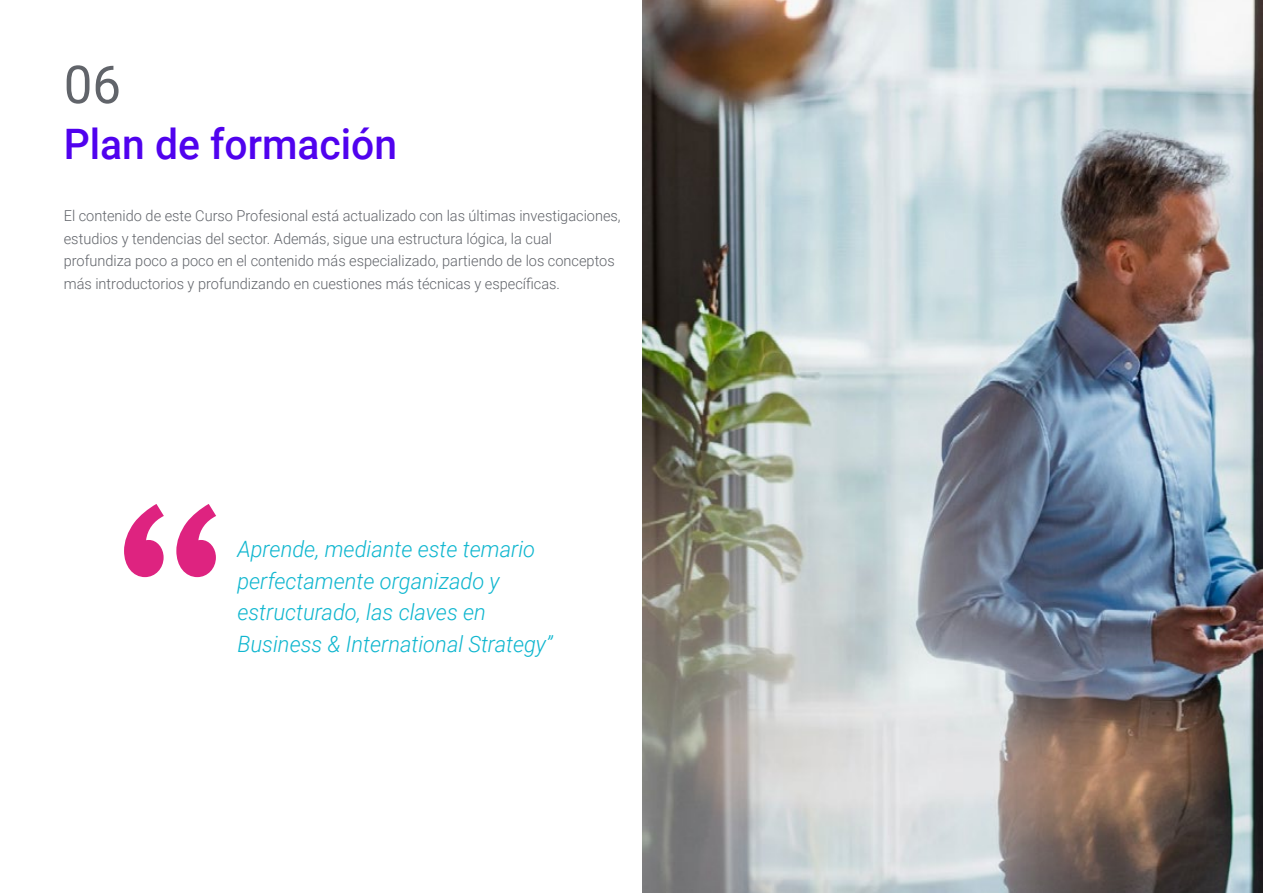
<style>
.page{position:relative;width:1263px;height:893px;background:#fff}
.page>*{position:absolute;margin:0;border:0;box-sizing:border-box;transform-origin:0 0}
.t1{font:52.5px "Roboto";color:#61646a}
.t2{font:500 42px "Roboto";color:#5002ee}
.t3{font:italic 300 22.5px/31.5px "Roboto";color:#0fb6cf}
.t4{font:300 15px/22.5px "Roboto";color:#61646a}
</style>
<div class="page">
<svg style="left:124px;top:504px;width:92px;height:73px"></svg>
<img style="left:642px;top:0;width:621px;height:893px">
<h1 class="t1" style="left:64px;top:48px;width:59px">06</h1>
<h2 class="t2" style="left:64px;top:115px;width:335px">Plan de formación</h2>
<p class="t4" style="left:64px;top:204px;width:558px">El contenido de este Curso Profesional está actualizado con las últimas investigaciones, estudios y tendencias del sector. Además, sigue una estructura lógica, la cual profundiza poco a poco en el contenido más especializado, partiendo de los conceptos más introductorios y profundizando en cuestiones más técnicas y específicas.</p>
<h3 class="t3" style="left:237px;top:533px;width:317px">Aprende, mediante este temario perfectamente organizado y estructurado, las claves en<br>Business &amp; International Strategy”</h3>
</div>
